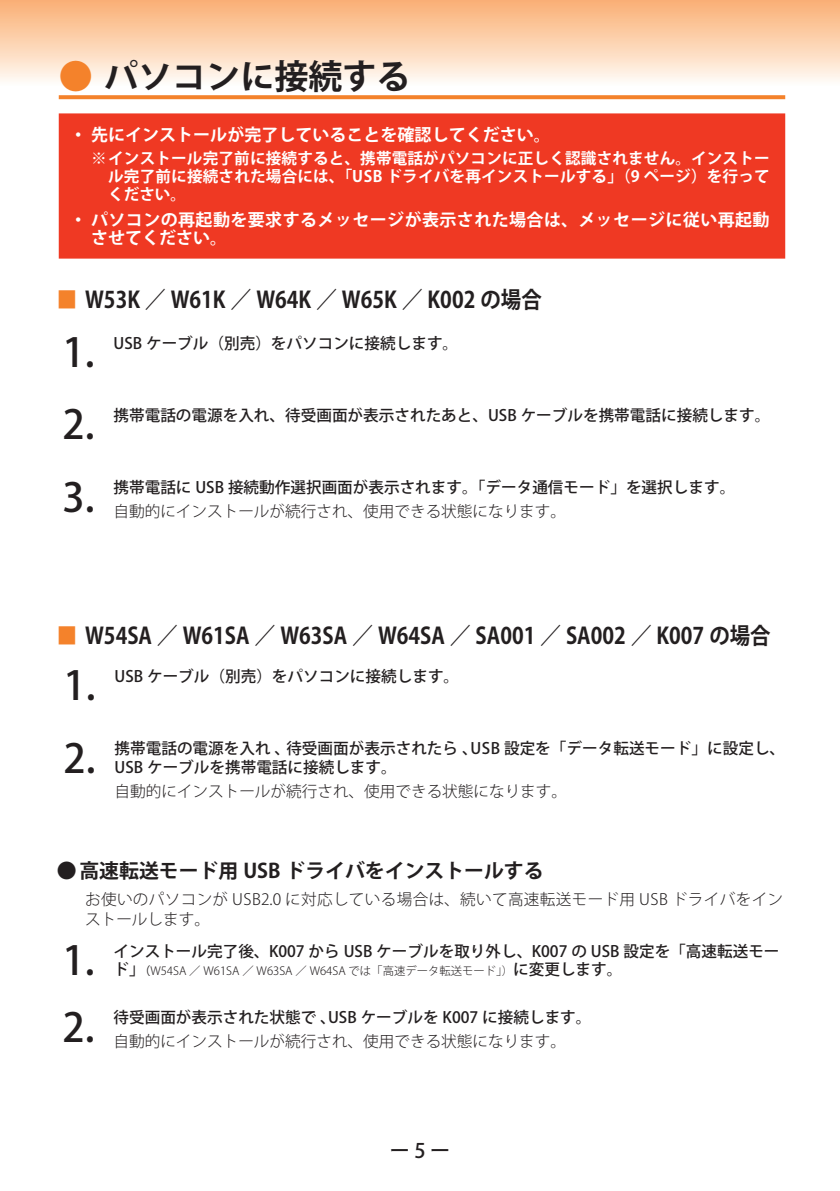
<style>
.page{position:relative;width:840px;height:1191px;background:#fff}
.page>*{position:absolute;margin:0;border:0;box-sizing:border-box;transform-origin:0 0}
.t1{font:500 39.6px "Koz Go Pro";color:#231f20}
.t2{font:700 34px "Koz Go Pro";color:#231f20}
.t3{font:700 22.6px "Koz Go Pro";color:#231f20;scale:.9 1}
.t4{font:500 20px "Koz Go Pro";color:#231f20}
.t5{font:700 19.8px "Koz Go Pro";color:#231f20}
.t6{font:700 17px/18.4px "Koz Go Pro";letter-spacing:.025em;color:#fff}
.t7{font:700 17px "Koz Go Pro";color:#fff}
.t8{font:500 15.6px/18.4px "Koz Go Pro";color:#231f20}
.t9{font:700 15.6px/18.4px "Koz Go Pro";letter-spacing:.01em;color:#fff;text-align:justify}
.t10{font:300 15.6px "Koz Go Pro";color:#231f20}
.t11{font:300 15.6px/19.8px "Koz Go Pro";letter-spacing:.02em;color:#231f20}
.t12{font:300 11.4px "Koz Go Pro";color:#231f20}
.s1{color:#f4822b}
.s2{font-weight:500;font-size:15.6px}
.s3{font-weight:500}
</style>
<div class="page">
<div style="left:0;top:0;width:839px;height:85px;background:linear-gradient(to bottom,#faae72,#fffbf6)"></div>
<svg style="left:59px;top:95px;width:725px;height:4px;background:#f48836"></svg>
<div style="left:61px;top:115px;width:721px;height:142px;background:#ef3923"></div>
<div style="left:59px;top:113px;width:725px;height:146px;border:4px solid #ef3923"></div>
<h2 class="t2" style="left:59px;top:55px;width:353px"><span class="s1">●</span> パソコンに接続する</h2>
<p class="t7" style="left:70px;top:123px;width:482px">・ 先にインストールが完了していることを確認してください。</p>
<p class="t9" style="left:108px;top:150px;width:662px;text-indent:-17px">※ インストール完了前に接続すると、携帯電話がパソコンに正しく認識されません。インストール完了前に接続された場合には、「USB ドライバを再インストールする」（9 ページ）を行ってください。</p>
<p class="t6" style="left:91px;top:211px;width:679px;text-indent:-21px">・ パソコンの再起動を要求するメッセージが表示された場合は、メッセージに従い再起動させてください。</p>
<h3 class="t3" style="left:57px;top:285px;width:540px"><span class="s1">■</span> W53K ／ W61K ／ W64K ／ W65K ／ K002 の場合</h3>
<h1 class="t1" style="left:62px;top:327px;width:34px">1.</h1>
<p class="t8" style="left:113px;top:334px;width:346px">USB ケーブル（別売）をパソコンに接続します。</p>
<h1 class="t1" style="left:62px;top:399px;width:34px">2.</h1>
<p class="t8" style="left:113px;top:407px;width:658px">携帯電話の電源を入れ、待受画面が表示されたあと、USB ケーブルを携帯電話に接続します。</p>
<h1 class="t1" style="left:62px;top:472px;width:34px">3.</h1>
<p class="t8" style="left:113px;top:479px;width:623px">携帯電話に USB 接続動作選択画面が表示されます。「データ通信モード」を選択します。</p>
<p class="t10" style="left:113px;top:501px;width:454px">自動的にインストールが続行され、使用できる状態になります。</p>
<h3 class="t3" style="left:57px;top:621px;width:794px"><span class="s1">■</span> W54SA ／ W61SA ／ W63SA ／ W64SA ／ SA001 ／ SA002 ／ K007 の場合</h3>
<h1 class="t1" style="left:63px;top:660px;width:34px">1.</h1>
<p class="t8" style="left:114px;top:668px;width:346px">USB ケーブル（別売）をパソコンに接続します。</p>
<h1 class="t1" style="left:63px;top:733px;width:34px">2.</h1>
<p class="t8" style="left:114px;top:740px;width:671px">携帯電話の電源を入れ､待受画面が表示されたら､USB 設定を「データ転送モード」に設定し、<br>USB ケーブルを携帯電話に接続します。</p>
<p class="t10" style="left:114px;top:781px;width:454px">自動的にインストールが続行され、使用できる状態になります。</p>
<p class="t5" style="left:57px;top:858px;width:488px">● 高速転送モード用 USB ドライバをインストールする</p>
<p class="t11" style="left:85px;top:889px;width:699px">お使いのパソコンが USB2.0 に対応している場合は、続いて高速転送モード用 USB ドライバをインストールします。</p>
<h1 class="t1" style="left:62px;top:935px;width:34px">1.</h1>
<p class="t8" style="left:113px;top:942px;width:667px">インストール完了後、K007 から USB ケーブルを取り外し、K007 の USB 設定を「高速転送モー</p>
<p class="t12" style="left:113px;top:963px;width:510px"><span class="s2">ド」</span><span class="s3">（</span>W54SA ／ W61SA ／ W63SA ／ W64SA では「高速データ転送モード」）<span class="s2">に変更します。</span></p>
<h1 class="t1" style="left:62px;top:1002px;width:34px">2.</h1>
<p class="t8" style="left:113px;top:1009px;width:479px">待受画面が表示された状態で､USB ケーブルを K007 に接続します。</p>
<p class="t10" style="left:113px;top:1031px;width:454px">自動的にインストールが続行され、使用できる状態になります。</p>
<p class="t4" style="left:389px;top:1138px;width:62px">ー 5 ー</p>
</div>
